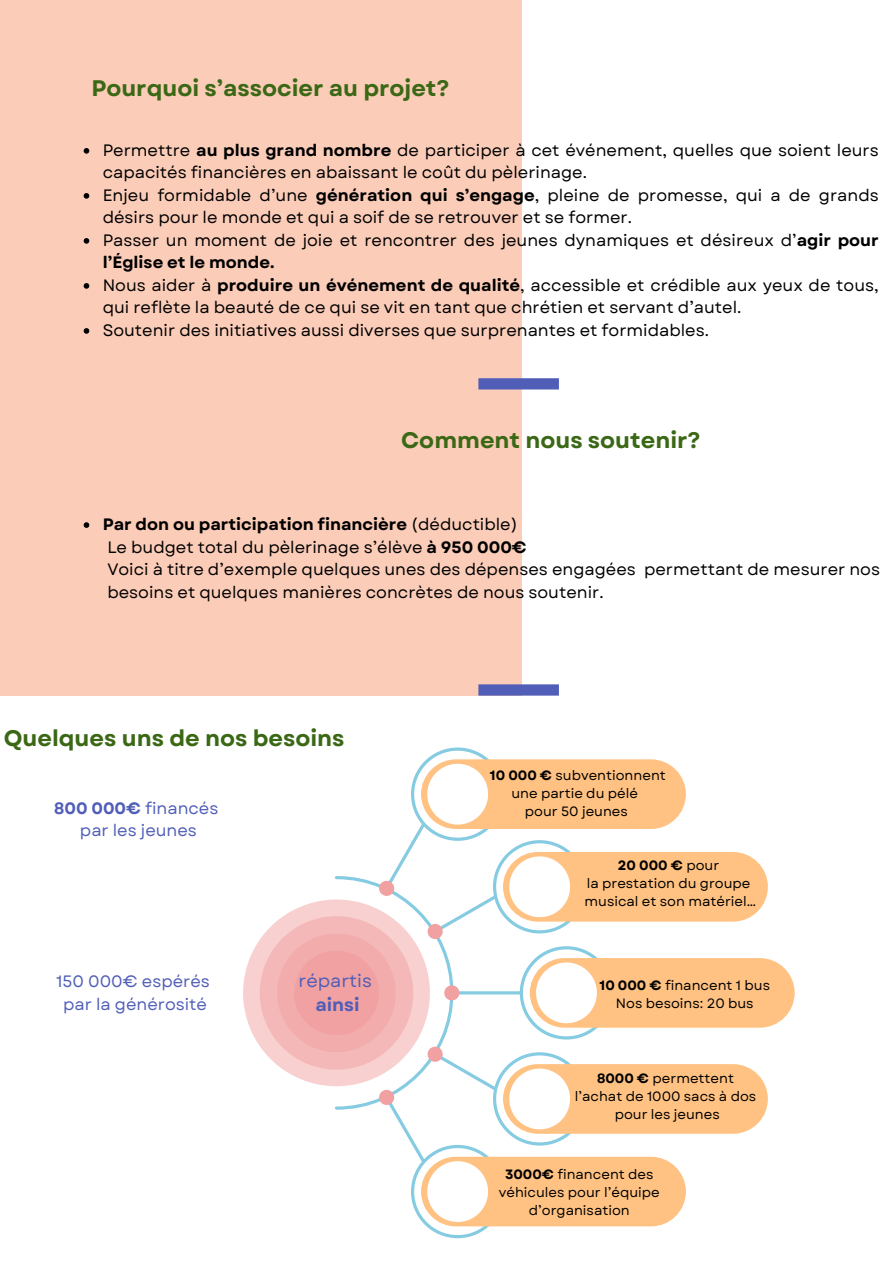
<style>
.page{position:relative;width:894px;height:1264px;background:#fff}
.page>*{position:absolute;margin:0;border:0;box-sizing:border-box;transform-origin:0 0}
.t1{font:700 22.5px "Garet";color:#3a6815}
.t2{font:18px/24.8px "Garet";color:#505eb8;text-align:center}
.t3{font:16.5px/22.5px "Garet";color:#000}
.t4{font:16.5px/22.5px "Garet";color:#505eb8;text-align:center}
.t5{font:700 16.5px "Garet";color:#000}
.t6{font:13.5px/18px "Garet";color:#000;text-align:center}
.t7{font:700 13.5px "Garet";color:#000}
.s1{font-weight:700}
.s2{font-weight:400}
</style>
<div class="page">
<div style="left:0;top:0;width:521px;height:695px;background:#fbccb8"></div>
<div style="left:478px;top:378px;width:80px;height:11px;background:#505eb8"></div>
<div style="left:529px;top:958px;width:265px;height:69px;background:#ffc282;border-radius:35px"></div>
<div style="left:503px;top:852px;width:264px;height:69px;background:#ffc282;border-radius:35px"></div>
<div style="left:421px;top:759px;width:264px;height:70px;background:#ffc282;border-radius:35px"></div>
<div style="left:503px;top:1064px;width:264px;height:69px;background:#ffc282;border-radius:35px"></div>
<div style="left:421px;top:1156px;width:264px;height:70px;background:#ffc282;border-radius:35px"></div>
<svg style="left:243px;top:747px;width:370px;height:491px"></svg>
<svg style="left:84px;top:148px;width:5px;height:6px"></svg>
<svg style="left:84px;top:193px;width:5px;height:6px"></svg>
<svg style="left:84px;top:238px;width:5px;height:6px"></svg>
<svg style="left:84px;top:283px;width:5px;height:6px"></svg>
<svg style="left:84px;top:328px;width:5px;height:6px"></svg>
<svg style="left:84px;top:522px;width:5px;height:6px"></svg>
<div style="left:478px;top:684px;width:80px;height:11px;background:#505eb8"></div>
<h1 class="t1" style="left:91px;top:72px;width:359px">Pourquoi s’associer au projet?</h1>
<p class="t3" style="left:103px;top:139px;width:777px">Permettre <span class="s1">au plus grand nombre</span> de participer à cet événement, quelles que soient leurs capacités financières en abaissant le coût du pèlerinage.</p>
<p class="t3" style="left:103px;top:184px;width:777px">Enjeu formidable d’une <span class="s1">génération qui s’engage</span>, pleine de promesse, qui a de grands désirs pour le monde et qui a soif de se retrouver et se former.</p>
<p class="t3" style="left:103px;top:229px;width:777px">Passer un moment de joie et rencontrer des jeunes dynamiques et désireux d’<span class="s1">agir pour l’Église et le monde.</span></p>
<p class="t3" style="left:103px;top:274px;width:777px">Nous aider à <span class="s1">produire un événement de qualité</span>, accessible et crédible aux yeux de tous, qui reflète la beauté de ce qui se vit en tant que chrétien et servant d’autel.</p>
<h1 class="t3" style="left:103px;top:319px;width:607px">Soutenir des initiatives aussi diverses que surprenantes et formidables.</h1>
<p class="t1" style="left:401px;top:424px;width:301px">Comment nous soutenir?</p>
<p class="t5" style="left:103px;top:512px;width:416px">Par don ou participation financière <span class="s2">(déductible)</span></p>
<h2 class="t3" style="left:107px;top:535px;width:774px">Le budget total du pèlerinage s’élève <span class="s1">à 950 000€<br></span>Voici à titre d’exemple quelques unes des dépenses engagées permettant de mesurer nos besoins et quelques manières concrètes de nous soutenir.</h2>
<p class="t1" style="left:4px;top:722px;width:342px">Quelques uns de nos besoins</p>
<p class="t4" style="left:54px;top:796px;width:166px"><span class="s1">800 000€</span> financés par les jeunes</p>
<h2 class="t4" style="left:56px;top:970px;width:155px">150 000€ espérés par la générosité</h2>
<p class="t2" style="left:298px;top:967px;width:75px">répartis <span class="s1">ainsi</span></p>
<p class="t6" style="left:490px;top:766px;width:177px"><span class="s1">10 000 €</span> subventionnent</p>
<h1 class="t6" style="left:511px;top:784px;width:128px">une partie du pélé</h1>
<p class="t6" style="left:524px;top:802px;width:104px">pour 50 jeunes</p>
<p class="t7" style="left:617px;top:855px;width:103px">20 000 € <span class="s2">pour</span></p>
<h2 class="t6" style="left:586px;top:874px;width:165px">la prestation du groupe</h2>
<p class="t6" style="left:584px;top:892px;width:173px">musical et son matériel…</p>
<p class="t6" style="left:599px;top:976px;width:172px"><span class="s1">10 000 €</span> financent 1 bus</p>
<p class="t6" style="left:615px;top:994px;width:139px">Nos besoins: 20 bus</p>
<p class="t6" style="left:597px;top:1069px;width:138px"><span class="s1">8000 €</span> permettent</p>
<p class="t6" style="left:574px;top:1087px;width:183px">l’achat de 1000 sacs à dos</p>
<p class="t6" style="left:614px;top:1105px;width:107px">pour les jeunes</p>
<p class="t6" style="left:498px;top:1165px;width:162px"><span class="s1">3000€</span> financent des véhicules pour l’équipe d’organisation</p>
</div>
